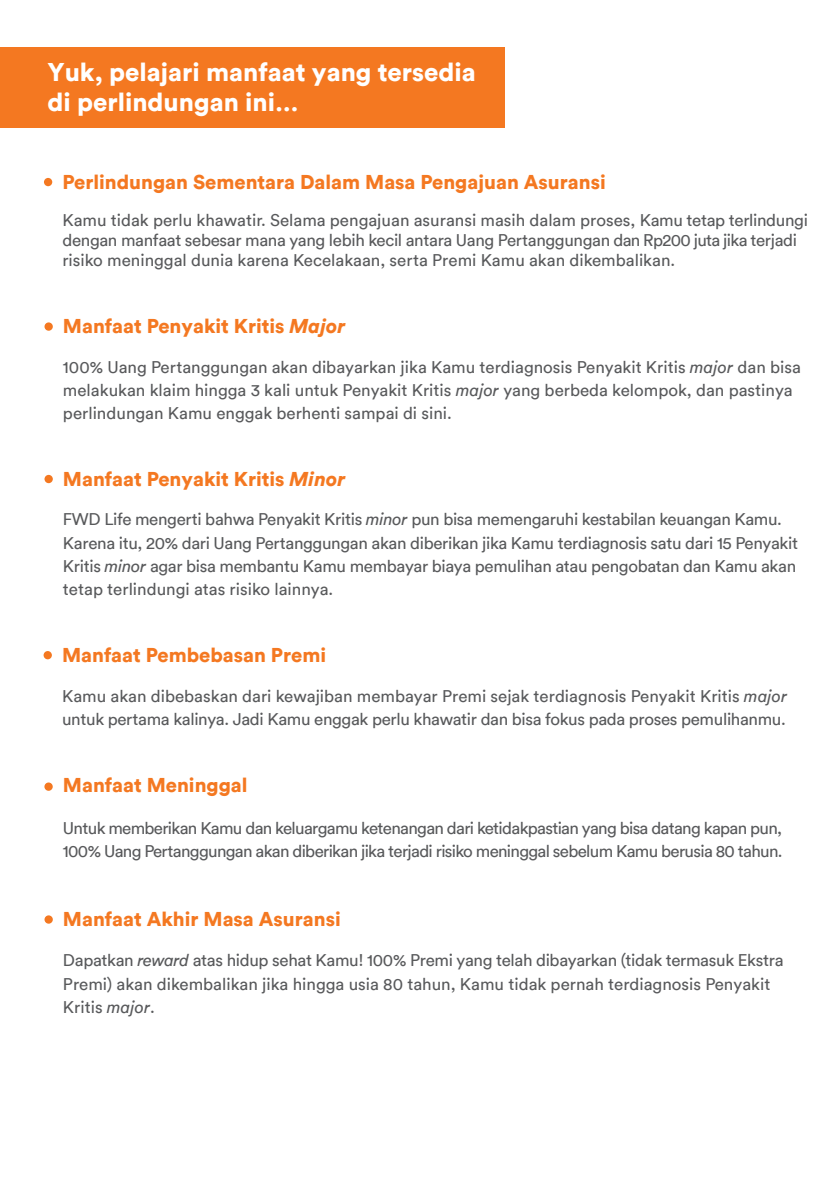
<style>
.page{position:relative;width:840px;height:1191px;background:#fff}
.page>*{position:absolute;margin:0;border:0;box-sizing:border-box;transform-origin:0 0}
.t1{font:900 25.6px/30.8px "FWD Circular TT";color:#fff}
.t2{font:900 20px "FWD Circular TT";color:#f47821}
.t3{font:16.8px/23.4px "FWD Circular TT";color:#58595b}
.t4{font:16.8px/23.4px "FWD Circular TT";letter-spacing:-.02em;color:#58595b}
.t5{font:16.8px/23.4px "FWD Circular TT";letter-spacing:-.04em;color:#58595b}
.s1{font-style:italic}
</style>
<div class="page">
<div style="left:44px;top:178px;width:8px;height:8px;background:#f47821;border-radius:50%"></div>
<div style="left:44px;top:322px;width:9px;height:9px;background:#f47821;border-radius:50%"></div>
<div style="left:44px;top:475px;width:9px;height:8px;background:#f47821;border-radius:50%"></div>
<div style="left:44px;top:651px;width:8px;height:8px;background:#f47821;border-radius:50%"></div>
<div style="left:44px;top:782px;width:9px;height:9px;background:#f47821;border-radius:50%"></div>
<div style="left:44px;top:915px;width:9px;height:8px;background:#f47821;border-radius:50%"></div>
<div style="left:0;top:48px;width:504px;height:80px;background:#f47821"></div>
<h1 class="t1" style="left:47px;top:55px;width:429px">Yuk, pelajari manfaat yang tersedia di perlindungan ini…</h1>
<p class="t2" style="left:62px;top:168px;width:544px">Perlindungan Sementara Dalam Masa Pengajuan Asuransi</p>
<p class="t3" style="left:62px;top:209px;width:746px;line-height:20.2px">Kamu tidak perlu khawatir. Selama pengajuan asuransi masih dalam proses, Kamu tetap terlindungi dengan manfaat sebesar mana yang lebih kecil antara Uang Pertanggungan dan Rp200 juta jika terjadi risiko meninggal dunia karena Kecelakaan, serta Premi Kamu akan dikembalikan.</p>
<p class="t2" style="left:63px;top:312px;width:284px">Manfaat Penyakit Kritis <span class="s1">Major</span></p>
<p class="t3" style="left:63px;top:354px;width:739px">100% Uang Pertanggungan akan dibayarkan jika Kamu terdiagnosis Penyakit Kritis <span class="s1">major</span> dan bisa melakukan klaim hingga 3 kali untuk Penyakit Kritis <span class="s1">major</span> yang berbeda kelompok, dan pastinya perlindungan Kamu enggak berhenti sampai di sini.</p>
<p class="t2" style="left:63px;top:465px;width:284px">Manfaat Penyakit Kritis <span class="s1">Minor</span></p>
<p class="t4" style="left:63px;top:507px;width:736px">FWD Life mengerti bahwa Penyakit Kritis <span class="s1">minor</span> pun bisa memengaruhi kestabilan keuangan Kamu.<br>Karena itu, 20% dari Uang Pertanggungan akan diberikan jika Kamu terdiagnosis satu dari 15 Penyakit Kritis <span class="s1">minor</span> agar bisa membantu Kamu membayar biaya pemulihan atau pengobatan dan Kamu akan tetap terlindungi atas risiko lainnya.</p>
<p class="t2" style="left:62px;top:640px;width:265px">Manfaat Pembebasan Premi</p>
<p class="t4" style="left:62px;top:683px;width:726px">Kamu akan dibebaskan dari kewajiban membayar Premi sejak terdiagnosis Penyakit Kritis <span class="s1">major </span>untuk pertama kalinya. Jadi Kamu enggak perlu khawatir dan bisa fokus pada proses pemulihanmu.</p>
<p class="t2" style="left:63px;top:771px;width:186px">Manfaat Meninggal</p>
<p class="t5" style="left:63px;top:815px;width:720px">Untuk memberikan Kamu dan keluargamu ketenangan dari ketidakpastian yang bisa datang kapan pun,<br>100% Uang Pertanggungan akan diberikan jika terjadi risiko meninggal sebelum Kamu berusia 80 tahun.</p>
<p class="t2" style="left:63px;top:905px;width:279px">Manfaat Akhir Masa Asuransi</p>
<p class="t3" style="left:63px;top:948px;width:721px">Dapatkan <span class="s1">reward</span> atas hidup sehat Kamu! 100% Premi yang telah dibayarkan (tidak termasuk Ekstra<br>Premi) akan dikembalikan jika hingga usia 80 tahun, Kamu tidak pernah terdiagnosis Penyakit<br>Kritis <span class="s1">major</span>.</p>
</div>
